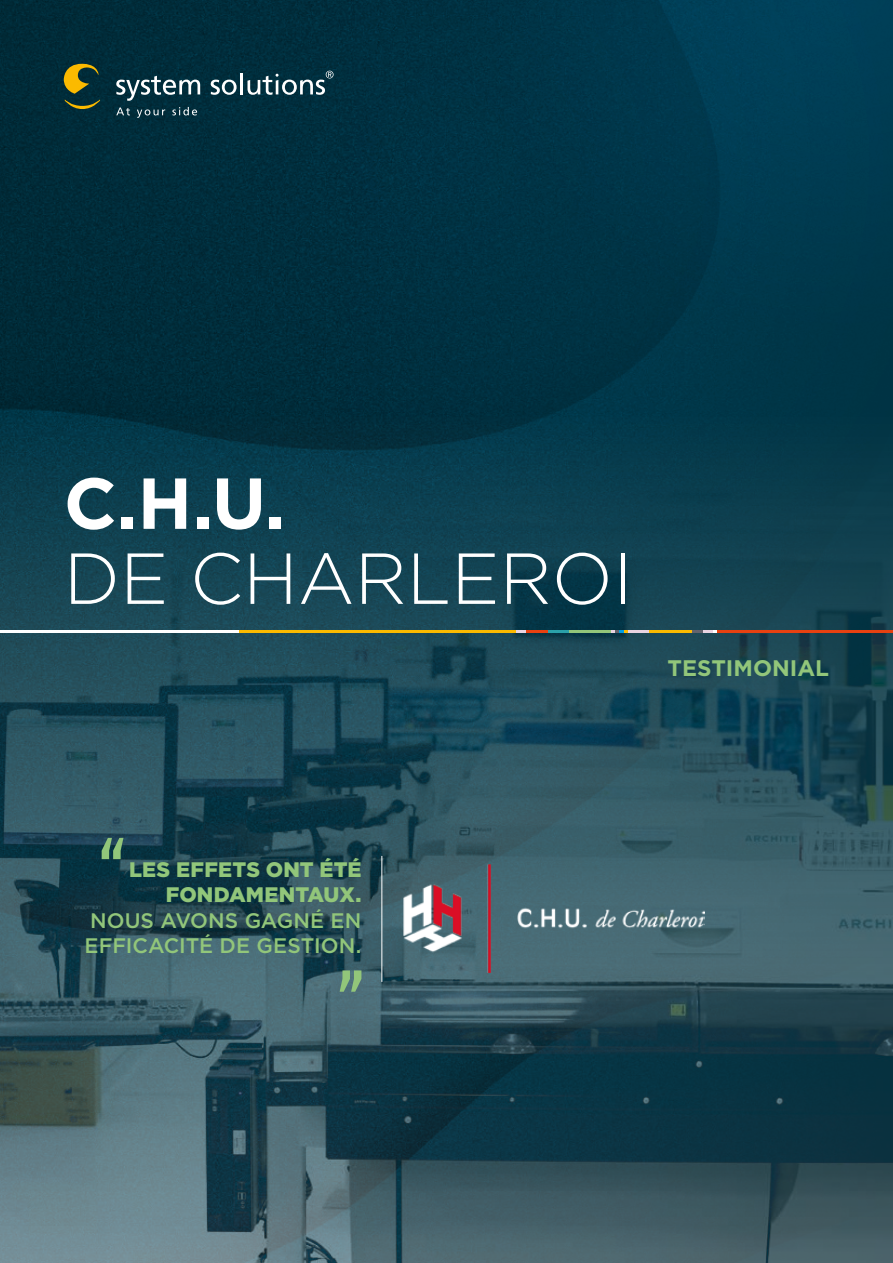
<style>
.page{position:relative;width:893px;height:1263px;background:#fff}
.page>*{position:absolute;margin:0;border:0;box-sizing:border-box;transform-origin:0 0}
.t1{font:300 72px "Gotham";color:#fff}
.t2{font:700 72px "Gotham";color:#fff}
.t3{font:700 22.5px "Gotham";color:#92c67a}
.t4{font:500 21px/25.2px "Gotham";color:#92c67a}
.t5{font:900 21px/25.2px "Gotham";letter-spacing:.005em;color:#92c67a;text-align:right}
</style>
<div class="page">
<svg style="left:0;top:0;width:893px;height:406px;background:#002e3d"></svg>
<svg style="left:469px;top:0;width:424px;height:337px;background:#00374b"></svg>
<img style="left:0;top:406px;width:893px;height:857px">
<svg style="left:116px;top:108px;width:14px;height:7px"></svg>
<svg style="left:137px;top:109px;width:28px;height:9px"></svg>
<svg style="left:172px;top:107px;width:25px;height:8px"></svg>
<svg style="left:64px;top:63px;width:35px;height:31px"></svg>
<svg style="left:64px;top:100px;width:36px;height:9px"></svg>
<svg style="left:116px;top:76px;width:84px;height:25px"></svg>
<svg style="left:211px;top:80px;width:26px;height:15px"></svg>
<hr style="left:240px;top:73px;width:3px;height:21px;background:#fff">
<svg style="left:247px;top:71px;width:87px;height:24px;background:#3c5f6a"></svg>
<hr style="left:0;top:630px;width:239px;height:2px;background:#fff">
<hr style="left:239px;top:630px;width:277px;height:2px;background:#fbba00">
<hr style="left:548px;top:630px;width:21px;height:2px;background:#2aa1a9">
<hr style="left:569px;top:630px;width:42px;height:2px;background:#92c67a">
<svg style="left:516px;top:630px;width:10px;height:2px"></svg>
<hr style="left:526px;top:630px;width:22px;height:2px;background:#e74111">
<svg style="left:611px;top:630px;width:17px;height:2px"></svg>
<hr style="left:628px;top:630px;width:22px;height:2px;background:#e8d4e2">
<hr style="left:650px;top:630px;width:42px;height:2px;background:#fbba00">
<svg style="left:692px;top:630px;width:26px;height:2px"></svg>
<hr style="left:718px;top:630px;width:175px;height:2px;background:#e74111">
<svg style="left:102px;top:838px;width:21px;height:21px"></svg>
<svg style="left:340px;top:970px;width:21px;height:22px"></svg>
<hr style="left:381px;top:856px;width:1px;height:126px;background:#fff">
<img style="left:404px;top:865px;width:300px;height:108px">
<h1 class="t2" style="left:64px;top:456px;width:223px">C.H.U.</h1>
<h1 class="t1" style="left:64px;top:533px;width:570px">DE CHARLEROI</h1>
<p class="t3" style="left:668px;top:653px;width:163px">TESTIMONIAL</p>
<p class="t5" style="left:129px;top:857px;width:234px">LES EFFETS ONT ÉTÉ<br>FONDAMENTAUX.</p>
<p class="t4" style="left:85px;top:907px;width:278px">NOUS AVONS GAGNÉ EN<br>EFFICACITÉ DE GESTION.</p>
</div>
